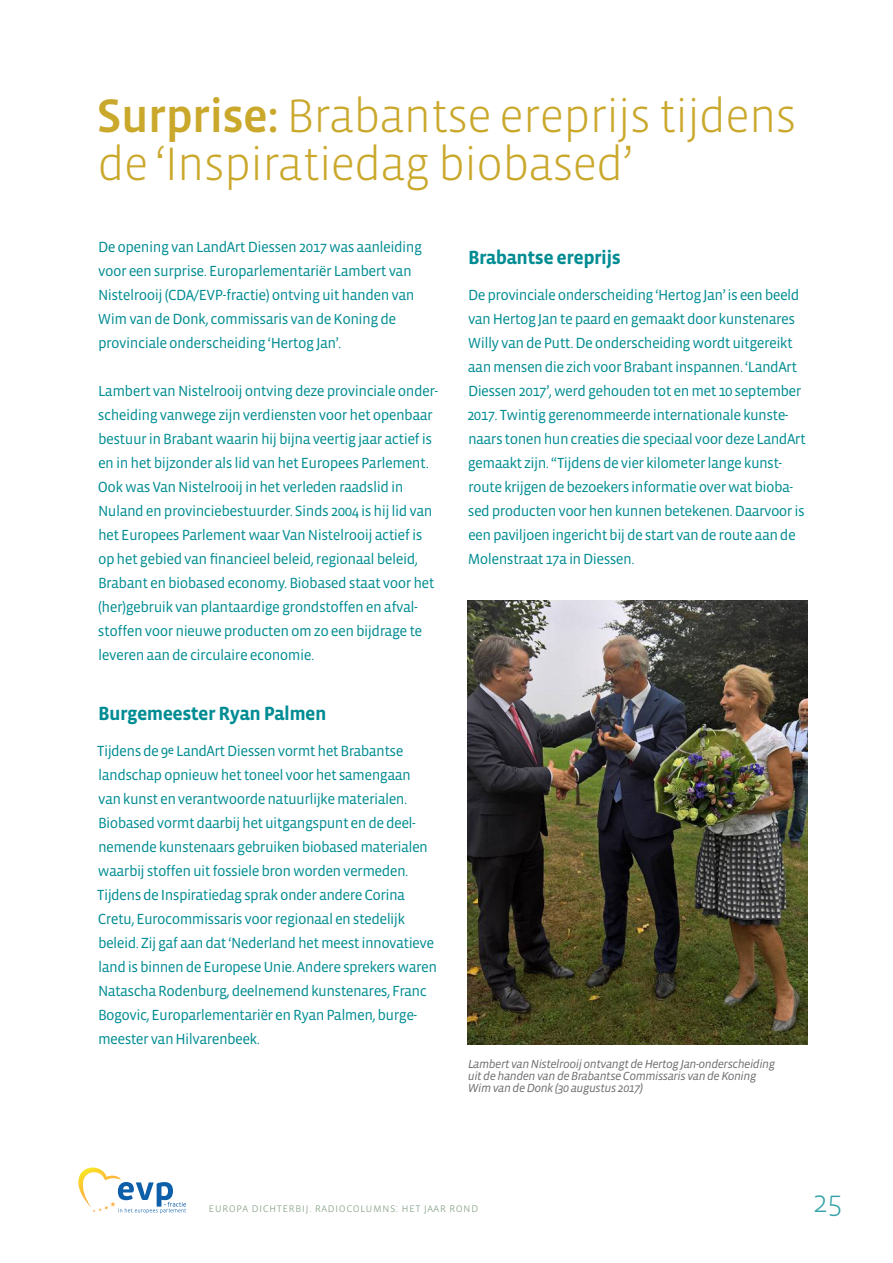
<style>
.page{position:relative;width:893px;height:1263px;background:#fff}
.page>*{position:absolute;margin:0;border:0;box-sizing:border-box;transform-origin:0 0}
.Koppen_1{font:300 48px/48px "Vista Sans OT";letter-spacing:-.025em;color:#caa82c}
.t1{font:300 30px "Vista Sans OT";color:#008c93}
.Kopjes_2{font:700 19.5px "Vista Sans OT";letter-spacing:-.03em;color:#008c93}
.Paragraph{font:15px/24px "Vista Sans OT";letter-spacing:-.04em;color:#008c93}
.Captions{font:italic 12px/12px "Vista Sans OT";letter-spacing:-.04em;color:#6c6d70}
.t2{font:300 12px "Vista Sans OT";letter-spacing:.03em;color:#85a187}
.s1{font-weight:500}
</style>
<div class="page">
<svg style="left:78px;top:1167px;width:108px;height:46px"></svg>
<img style="left:468px;top:600px;width:340px;height:444px">
<p class="Koppen_1" style="left:97px;top:93px;width:702px"><span class="s1">Surprise:</span> Brabantse ereprijs tijdens de ‘Inspiratiedag biobased’</p>
<p class="Paragraph" style="left:98px;top:235px;width:326px">De opening van LandArt Diessen 2017 was aanleiding voor een surprise. Europarlementariër Lambert van Nistelrooij (CDA/EVP-fractie) ontving uit handen van Wim van de Donk, commissaris van de Koning de provinciale onderscheiding ‘Hertog Jan’.</p>
<p class="Paragraph" style="left:98px;top:379px;width:342px">Lambert van Nistelrooij ontving deze provinciale onder&shy;scheiding vanwege zijn verdiensten voor het openbaar bestuur in Brabant waarin hij bijna veertig jaar actief is en in het bijzonder als lid van het Europees Parlement.<br>Ook was Van Nistelrooij in het verleden raadslid in Nuland en provinciebestuurder. Sinds 2004 is hij lid van het Europees Parlement waar Van Nistelrooij actief is op het gebied van financieel beleid, regionaal beleid, Brabant en biobased economy. Biobased staat voor het (her)gebruik van plantaardige grondstoffen en afval&shy;stoffen voor nieuwe producten om zo een bijdrage te leveren aan de circulaire economie.</p>
<p class="Kopjes_2" style="left:98px;top:703px;width:230px">Burgemeester Ryan Palmen</p>
<p class="Paragraph" style="left:97px;top:739px;width:341px">Tijdens de 9<sup>e</sup> LandArt Diessen vormt het Brabantse landschap opnieuw het toneel voor het samengaan<br>van kunst en verantwoorde natuurlijke materialen.<br>Biobased vormt daarbij het uitgangspunt en de deel&shy;nemende kunstenaars gebruiken biobased materialen waarbij stoffen uit fossiele bron worden vermeden.<br>Tijdens de Inspiratiedag sprak onder andere Corina Cretu, Eurocommissaris voor regionaal en stedelijk beleid. Zij gaf aan dat ‘Nederland het meest innovatieve land is binnen de Europese Unie. Andere sprekers waren Natascha Rodenburg, deelnemend kunstenares, Franc Bogovic, Europarlementariër en Ryan Palmen, burge&shy;meester van Hilvarenbeek.</p>
<p class="Kopjes_2" style="left:468px;top:247px;width:154px">Brabantse ereprijs</p>
<p class="Paragraph" style="left:467px;top:283px;width:340px">De provinciale onderscheiding ‘Hertog Jan’ is een beeld van Hertog Jan te paard en gemaakt door kunstenares Willy van de Putt. De onderscheiding wordt uitgereikt aan mensen die zich voor Brabant inspannen. ‘LandArt Diessen 2017’, werd gehouden tot en met 10 september 2017. Twintig gerenommeerde internationale kunste&shy;naars tonen hun creaties die speciaal voor deze LandArt gemaakt zijn. “Tijdens de vier kilometer lange kunst&shy;route krijgen de bezoekers informatie over wat bioba&shy;sed producten voor hen kunnen betekenen. Daarvoor is een paviljoen ingericht bij de start van de route aan de Molenstraat 17a in Diessen.</p>
<p class="Captions" style="left:468px;top:1058px;width:309px">Lambert van Nistelrooij ontvangt de Hertog Jan-onderscheiding uit de handen van de Brabantse Commissaris van de Koning<br>Wim van de Donk (30 augustus 2017)</p>
<p class="t2" style="left:208px;top:1202px;width:271px">Europa dichterbij. radiocolumns: het jaar rond</p>
<h2 class="t1" style="left:813px;top:1187px;width:31px">25</h2>
</div>
